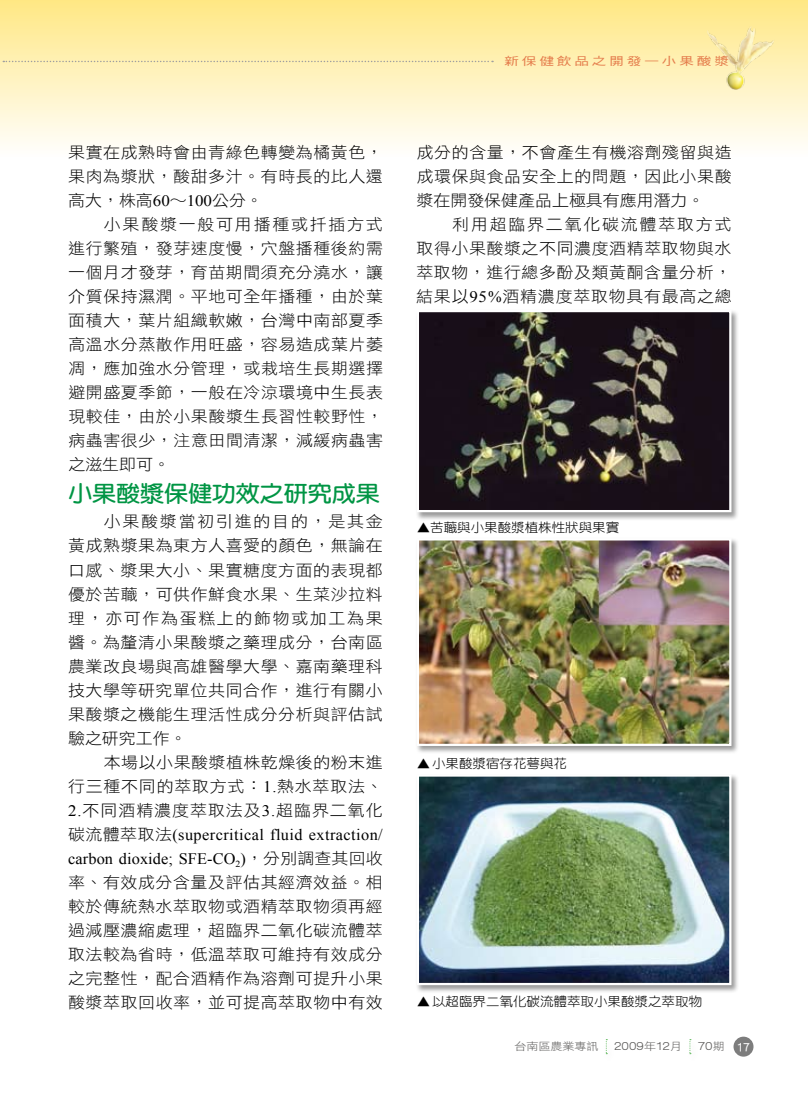
<style>
.page{position:relative;width:808px;height:1106px;background:#fff}
.page>*{position:absolute;margin:0;border:0;box-sizing:border-box;transform-origin:0 0}
.t1{font:700 22.35px "AR Yuan B5";letter-spacing:-.01em;color:#009544;scale:1.08 1}
.t2{font:15.9px/24px "DF Hei Std W3";letter-spacing:.03em;color:#000;text-align:justify;scale:1.06 1}
.t3{font:15.9px/24px "Times New Roman";letter-spacing:.025em;color:#000}
.t4{font:12.9px "DF Yuan Std W3";color:#000;scale:1.05 1}
.t5{font:11.25px "DF Hei Std W5";letter-spacing:.2em;color:#e47b4b;scale:1.3 1}
.t6{font:10.5px "DF Hei Std W3";color:#595857;scale:1.14 1}
.t7{font:700 10.5px "ARR Gothic 1";color:#fff}
.t8{font:500 10.2px "AR Gothic 1";color:#595857;scale:1.19 1}
.s1{font-family:"Times New Roman"}
.s2{font-family:"DF Hei Std W3"}
.s3{font-family:"DF Hei Std W3";font-weight:400;font-size:10.5px}
</style>
<div class="page">
<div style="left:0;top:0;width:808px;height:156px;background:linear-gradient(to bottom,#ffe783,#fffefc)"></div>
<svg style="left:3px;top:61px;width:490px;height:1px"></svg>
<div style="left:733px;top:1036px;width:20px;height:20px;background:#7d7d7d;border-radius:50%"></div>
<img style="left:706px;top:25px;width:70px;height:64px">
<svg style="left:689px;top:1039px;width:2px;height:15px"></svg>
<svg style="left:606px;top:1039px;width:1px;height:15px"></svg>
<div style="left:415px;top:309px;width:324px;height:212px;background:#000;opacity:.4"></div>
<img style="left:420px;top:313px;width:308px;height:196px">
<div style="left:417px;top:310px;width:314px;height:202px;border:2px solid #fff"></div>
<div style="left:415px;top:773px;width:324px;height:220px;background:#000;opacity:.4"></div>
<img style="left:420px;top:777px;width:308px;height:205px">
<div style="left:417px;top:774px;width:314px;height:211px;border:2px solid #fff"></div>
<div style="left:415px;top:537px;width:324px;height:217px;background:#000;opacity:.4"></div>
<img style="left:420px;top:541px;width:308px;height:202px">
<div style="left:417px;top:538px;width:314px;height:208px;border:2px solid #fff"></div>
<p class="t2" style="left:68px;top:139px;width:298px">果實在成熟時會由青綠色轉變為橘黃色，果肉為漿狀，酸甜多汁。有時長的比人還高大，株高<span class="s1">60</span>∼<span class="s1">100</span>公分。</p>
<p class="t2" style="left:68px;top:211px;width:298px;text-indent:36px">小果酸漿一般可用播種或扦插方式進行繁殖，發芽速度慢，穴盤播種後約需一個月才發芽，育苗期間須充分澆水，讓介質保持濕潤。平地可全年播種，由於葉面積大，葉片組織軟嫩，台灣中南部夏季高溫水分蒸散作用旺盛，容易造成葉片萎凋，應加強水分管理，或栽培生長期選擇避開盛夏季節，一般在冷涼環境中生長表現較佳，由於小果酸漿生長習性較野性，病蟲害很少，注意田間清潔，減緩病蟲害之滋生即可。</p>
<h1 class="t1" style="left:68px;top:482px;width:290px">小果酸漿保健功效之研究成果</h1>
<p class="t2" style="left:68px;top:509px;width:298px;text-indent:36px">小果酸漿當初引進的目的，是其金黃成熟漿果為東方人喜愛的顏色，無論在口感、漿果大小、果實糖度方面的表現都優於苦蘵，可供作鮮食水果、生菜沙拉料理，亦可作為蛋糕上的飾物或加工為果醬。為釐清小果酸漿之藥理成分，台南區農業改良場與高雄醫學大學、嘉南藥理科技大學等研究單位共同合作，進行有關小果酸漿之機能生理活性成分分析與評估試驗之研究工作。</p>
<p class="t2" style="left:68px;top:749px;width:298px;text-indent:36px">本場以小果酸漿植株乾燥後的粉末進行三種不同的萃取方式：<span class="s1">1.</span>熱水萃取法、<span class="s1">2.</span>不同酒精濃度萃取法及<span class="s1">3.</span>超臨界二氧化</p>
<p class="t3" style="left:68px;top:822px;width:316px"><span class="s2">碳流體萃取法</span>(supercritical fluid extraction/ carbon dioxide; SFE-CO<sub>2</sub>)<span class="s2">，分別調查其回收</span></p>
<p class="t2" style="left:68px;top:869px;width:298px">率、有效成分含量及評估其經濟效益。相較於傳統熱水萃取物或酒精萃取物須再經過減壓濃縮處理，超臨界二氧化碳流體萃取法較為省時，低溫萃取可維持有效成分之完整性，配合酒精作為溶劑可提升小果酸漿萃取回收率，並可提高萃取物中有效</p>
<p class="t5" style="left:504px;top:55px;width:174px">新保健飲品之開發—小果酸漿</p>
<p class="t2" style="left:417px;top:140px;width:299px">成分的含量，不會產生有機溶劑殘留與造成環保與食品安全上的問題，因此小果酸漿在開發保健產品上極具有應用潛力。</p>
<p class="t2" style="left:416px;top:212px;width:299px;text-indent:36px">利用超臨界二氧化碳流體萃取方式取得小果酸漿之不同濃度酒精萃取物與水萃取物，進行總多酚及類黃酮含量分析，結果以<span class="s1">95%</span>酒精濃度萃取物具有最高之總</p>
<p class="t4" style="left:417px;top:520px;width:194px">▲苦蘵與小果酸漿植株性狀與果實</p>
<p class="t4" style="left:417px;top:756px;width:145px">▲ 小果酸漿宿存花萼與花</p>
<p class="t4" style="left:417px;top:994px;width:273px">▲ 以超臨界二氧化碳流體萃取小果酸漿之萃取物</p>
<p class="t6" style="left:514px;top:1041px;width:75px">台南區農業專訊</p>
<p class="t8" style="left:614px;top:1042px;width:59px">2009<span class="s3">年</span>12<span class="s3">月</span></p>
<p class="t8" style="left:698px;top:1042px;width:24px">70<span class="s3">期</span></p>
<p class="t7" style="left:737px;top:1042px;width:15px">17</p>
</div>
